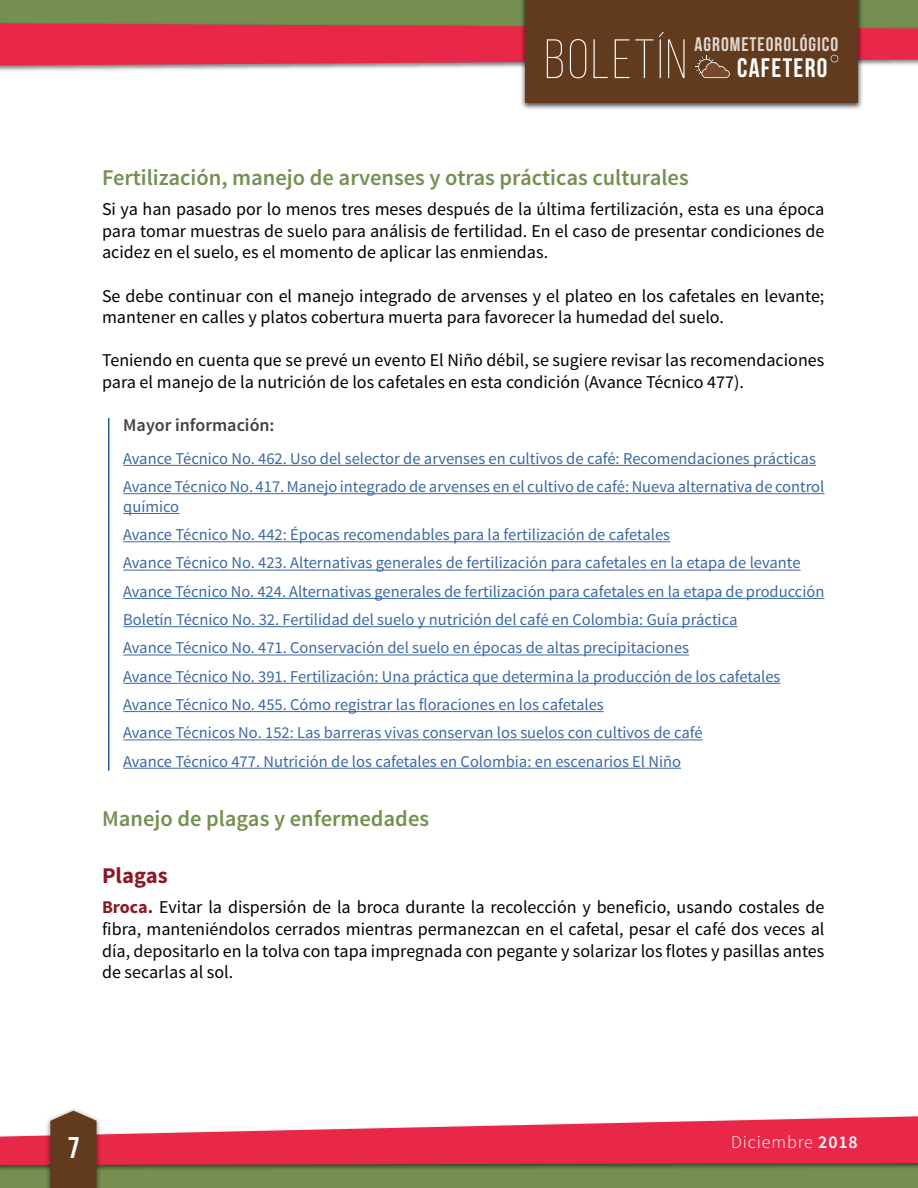
<style>
.page{position:relative;width:918px;height:1188px;background:#fff}
.page>*{position:absolute;margin:0;border:0;box-sizing:border-box;transform-origin:0 0}
.t1{font:300 55.35px "Bebas Neue";letter-spacing:.05em;color:#fff}
.t2{font:30px "Bebas Neue";color:#fff}
.t3{font:26.85px "Bebas Neue";letter-spacing:.05em;color:#fff}
.t4{font:600 22.5px "Source Sans Pro";color:#758f50}
.t5{font:700 22.5px "Source Sans Pro";color:#8d1926}
.t6{font:19.65px "Bebas Neue";letter-spacing:.05em;color:#fff}
.t7{font:18px/21.6px "Source Sans Pro";color:#000;text-align:justify}
.t8{font:600 18px "Source Sans Pro";color:#414042}
.t9{font:300 18px "Source Sans Pro";letter-spacing:.05em;color:#fff}
.t10{font:16.5px/28.3px "Source Sans Pro";color:#3a68a5}
.s1{color:#8d1925}
.s2{font-weight:700;color:#8d1925}
.s3{font-weight:600}
</style>
<div class="page">
<div style="left:0;top:1143px;width:918px;height:45px;background:#758f50"></div>
<div style="left:0;top:0;width:918px;height:55px;background:#758f50"></div>
<div style="left:0;top:1115px;width:918px;height:56px;background:#000;opacity:.5"></div>
<svg style="left:0;top:1116px;width:918px;height:49px;fill:#e92849"></svg>
<div style="left:520px;top:0;width:343px;height:110px;background:#000;opacity:.75"></div>
<div style="left:526px;top:0;width:332px;height:103px;background:#623a1d"></div>
<svg style="left:0;top:23px;width:918px;height:55px"></svg>
<div style="left:45px;top:1107px;width:57px;height:81px;background:#000;opacity:.5"></div>
<svg style="left:50px;top:1111px;width:47px;height:77px;background:#6b452b"></svg>
<hr style="left:123px;top:465px;width:693px;height:1px;background:#3a68a5">
<hr style="left:123px;top:493px;width:701px;height:1px;background:#3a68a5">
<hr style="left:123px;top:513px;width:56px;height:1px;background:#3a68a5">
<hr style="left:123px;top:541px;width:547px;height:1px;background:#3a68a5">
<hr style="left:123px;top:570px;width:678px;height:1px;background:#3a68a5">
<hr style="left:123px;top:598px;width:701px;height:1px;background:#3a68a5">
<hr style="left:123px;top:626px;width:614px;height:1px;background:#3a68a5">
<hr style="left:123px;top:655px;width:566px;height:1px;background:#3a68a5">
<hr style="left:123px;top:683px;width:657px;height:1px;background:#3a68a5">
<hr style="left:123px;top:711px;width:481px;height:1px;background:#3a68a5">
<hr style="left:123px;top:739px;width:580px;height:1px;background:#3a68a5">
<hr style="left:123px;top:768px;width:558px;height:1px;background:#3a68a5">
<hr style="left:108px;top:418px;width:1px;height:353px;background:#215e9e">
<h1 class="t1" style="left:545px;top:30px;width:144px">BOLETÍN</h1>
<p class="t6" style="left:695px;top:34px;width:145px">AGROMETEOROLÓGICO</p>
<h3 class="t3" style="left:737px;top:53px;width:92px">CAFETERO</h3>
<h3 class="t4" style="left:102px;top:163px;width:588px">Fertilización, manejo de arvenses y otras prácticas culturales</h3>
<p class="t7" style="left:102px;top:199px;width:724px">Si ya han pasado por lo menos tres meses después de la última fertilización, esta es una época para tomar muestras de suelo para análisis de fertilidad. En el caso de presentar condiciones de acidez en el suelo, es el momento de aplicar las enmiendas.</p>
<p class="t7" style="left:102px;top:285px;width:724px">Se debe continuar con el manejo integrado de arvenses y el plateo en los cafetales en levante; mantener en calles y platos cobertura muerta para favorecer la humedad del suelo.</p>
<p class="t7" style="left:102px;top:350px;width:724px">Teniendo en cuenta que se prevé un evento El Niño débil, se sugiere revisar las recomendaciones para el manejo de la nutrición de los cafetales en esta condición (Avance Técnico 477).</p>
<p class="t8" style="left:123px;top:414px;width:153px">Mayor información:</p>
<p class="t10" style="left:123px;top:444px;width:703px">Avance Técnico No. 462. Uso del selector de arvenses en cultivos de café: Recomendaciones prácticas<br>Avance Técnico No. 417. Manejo integrado de arvenses en el cultivo de café: Nueva alternativa de control</p>
<p class="t10" style="left:123px;top:492px;width:703px">químico<br>Avance Técnico No. 442: Épocas recomendables para la fertilización de cafetales<br>Avance Técnico No. 423. Alternativas generales de fertilización para cafetales en la etapa de levante Avance Técnico No. 424. Alternativas generales de fertilización para cafetales en la etapa de producción Boletín Técnico No. 32. Fertilidad del suelo y nutrición del café en Colombia: Guía práctica<br>Avance Técnico No. 471. Conservación del suelo en épocas de altas precipitaciones<br>Avance Técnico No. 391. Fertilización: Una práctica que determina la producción de los cafetales Avance Técnico No. 455. Cómo registrar las floraciones en los cafetales<br>Avance Técnicos No. 152: Las barreras vivas conservan los suelos con cultivos de café<br>Avance Técnico 477. Nutrición de los cafetales en Colombia: en escenarios El Niño</p>
<h3 class="t4" style="left:102px;top:804px;width:329px">Manejo de plagas y enfermedades</h3>
<h3 class="t5" style="left:102px;top:861px;width:67px"><span class="s1">P</span>lagas</h3>
<p class="t7" style="left:102px;top:897px;width:724px"><span class="s2">Broca.</span> Evitar la dispersión de la broca durante la recolección y beneficio, usando costales de fibra, manteniéndolos cerrados mientras permanezcan en el cafetal, pesar el café dos veces al día, depositarlo en la tolva con tapa impregnada con pegante y solarizar los flotes y pasillas antes de secarlas al sol.</p>
<h2 class="t2" style="left:68px;top:1131px;width:13px">7</h2>
<p class="t9" style="left:731px;top:1131px;width:128px">Diciembre <span class="s3">2018</span></p>
</div>
